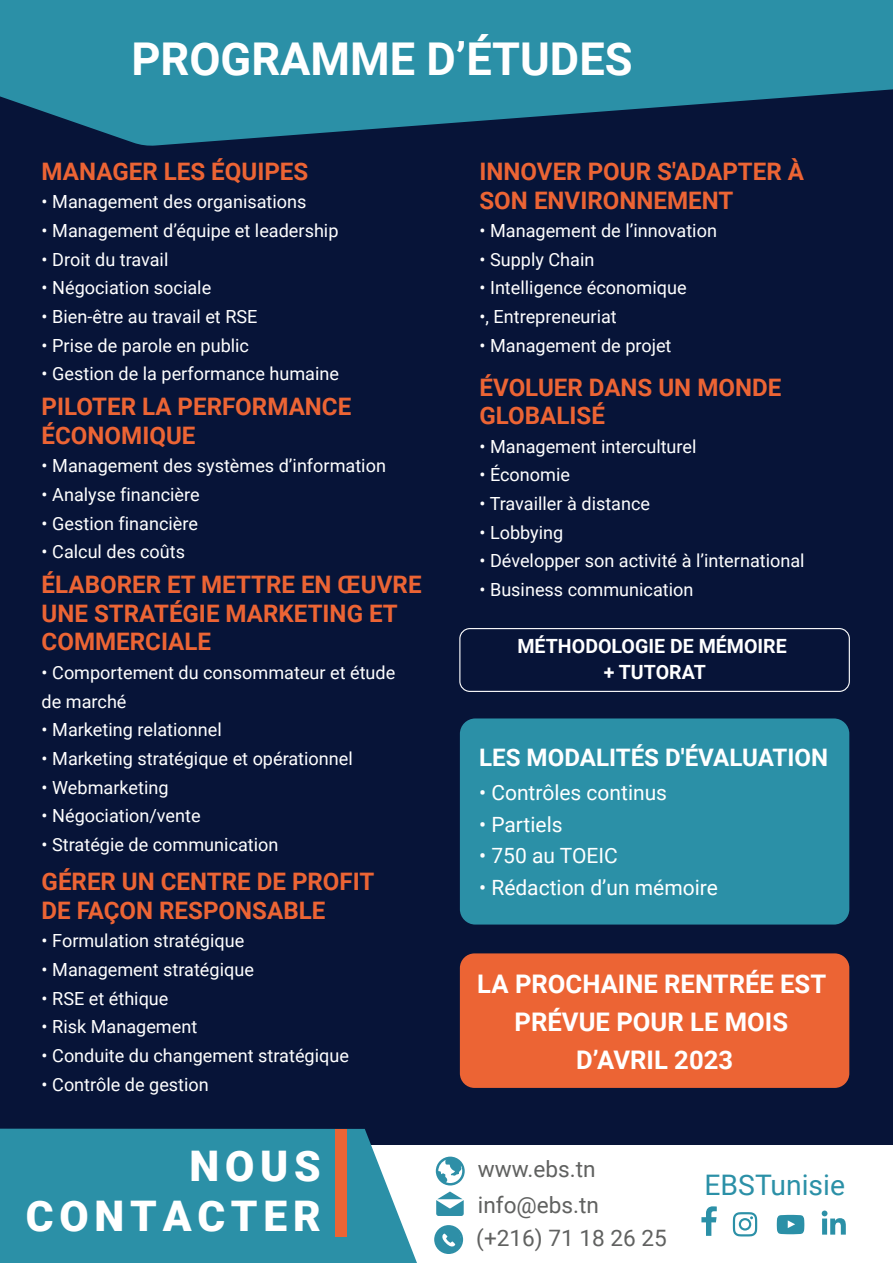
<style>
.page{position:relative;width:893px;height:1263px;background:#fff}
.page>*{position:absolute;margin:0;border:0;box-sizing:border-box;transform-origin:0 0}
.t1{font:700 45.15px "Roboto";color:#fff}
.t2{font:900 42.15px/49.8px "Roboto";letter-spacing:.135em;color:#fff;text-align:right}
.t3{font:28.35px "Roboto";color:#2b90a7}
.t4{font:700 25.65px/37.7px "Roboto";color:#fff;text-align:center}
.t5{font:700 24.15px/28.7px "Roboto";color:#ec6434}
.t6{font:700 24.15px "Roboto";color:#fff}
.t7{font:22.65px/36px "Roboto";color:#606160}
.t8{font:21px "Roboto";color:#fff}
.t9{font:700 19.65px/25.7px "Roboto";color:#fff;text-align:center}
.t10{font:18.15px/28.7px "Roboto";color:#fff}
</style>
<div class="page">
<div style="left:0;top:0;width:893px;height:1144px;background:#071438"></div>
<svg style="left:0;top:0;width:893px;height:146px;fill:#2b90a7"></svg>
<div style="left:460px;top:718px;width:389px;height:206px;background:#2b90a7;border-radius:15px"></div>
<div style="left:459px;top:628px;width:391px;height:64px;border:1px solid #fff;border-radius:10px"></div>
<div style="left:460px;top:953px;width:389px;height:135px;background:#ec6434;border-radius:15px"></div>
<svg style="left:0;top:1129px;width:422px;height:134px;background:#3794aa"></svg>
<div style="left:335px;top:1129px;width:11px;height:107px;background:#ec6434"></div>
<svg style="left:436px;top:1156px;width:29px;height:29px"></svg>
<svg style="left:436px;top:1191px;width:28px;height:25px"></svg>
<svg style="left:434px;top:1225px;width:29px;height:29px"></svg>
<svg style="left:733px;top:1212px;width:24px;height:24px"></svg>
<svg style="left:822px;top:1210px;width:24px;height:24px"></svg>
<svg style="left:777px;top:1215px;width:27px;height:19px"></svg>
<svg style="left:701px;top:1206px;width:16px;height:30px"></svg>
<h1 class="t1" style="left:131px;top:28px;width:503px">PROGRAMME D’ÉTUDES</h1>
<h3 class="t5" style="left:42px;top:156px;width:268px">MANAGER LES ÉQUIPES</h3>
<p class="t10" style="left:42px;top:187px;width:266px">• Management des organisations</p>
<p class="t10" style="left:42px;top:216px;width:298px">• Management d’équipe et leadership</p>
<p class="t10" style="left:42px;top:244px;width:128px">• Droit du travail</p>
<p class="t10" style="left:42px;top:273px;width:171px">• Négociation sociale</p>
<p class="t10" style="left:42px;top:302px;width:217px">• Bien-être au travail et RSE</p>
<p class="t10" style="left:42px;top:330px;width:209px">• Prise de parole en public</p>
<p class="t10" style="left:42px;top:359px;width:299px">• Gestion de la performance humaine</p>
<h3 class="t5" style="left:42px;top:391px;width:311px">PILOTER LA PERFORMANCE<br>ÉCONOMIQUE</h3>
<p class="t10" style="left:42px;top:451px;width:346px">• Management des systèmes d’information</p>
<p class="t10" style="left:42px;top:479px;width:160px">• Analyse financière</p>
<p class="t10" style="left:42px;top:508px;width:158px">• Gestion financière</p>
<p class="t10" style="left:42px;top:537px;width:145px">• Calcul des coûts</p>
<h3 class="t5" style="left:42px;top:569px;width:381px">ÉLABORER ET METTRE EN ŒUVRE<br>UNE STRATÉGIE MARKETING ET<br>COMMERCIALE</h3>
<p class="t10" style="left:42px;top:657px;width:355px">• Comportement du consommateur et étude de marché</p>
<p class="t10" style="left:42px;top:715px;width:182px">• Marketing relationnel</p>
<p class="t10" style="left:42px;top:743px;width:313px">• Marketing stratégique et opérationnel</p>
<p class="t10" style="left:42px;top:772px;width:128px">• Webmarketing</p>
<p class="t10" style="left:42px;top:801px;width:160px">• Négociation/vente</p>
<p class="t10" style="left:42px;top:829px;width:238px">• Stratégie de communication</p>
<h3 class="t5" style="left:42px;top:866px;width:334px">GÉRER UN CENTRE DE PROFIT<br>DE FAÇON RESPONSABLE</h3>
<p class="t10" style="left:42px;top:926px;width:204px">• Formulation stratégique</p>
<p class="t10" style="left:42px;top:954px;width:214px">• Management stratégique</p>
<p class="t10" style="left:42px;top:983px;width:128px">• RSE et éthique</p>
<p class="t10" style="left:42px;top:1012px;width:157px">• Risk Management</p>
<p class="t10" style="left:42px;top:1040px;width:309px">• Conduite du changement stratégique</p>
<p class="t10" style="left:42px;top:1069px;width:169px">• Contrôle de gestion</p>
<h3 class="t5" style="left:479px;top:156px;width:326px">INNOVER POUR S'ADAPTER À<br>SON ENVIRONNEMENT</h3>
<p class="t10" style="left:479px;top:216px;width:239px">• Management de l’innovation</p>
<p class="t10" style="left:479px;top:244px;width:116px">• Supply Chain</p>
<p class="t10" style="left:479px;top:273px;width:209px">• Intelligence économique</p>
<p class="t10" style="left:479px;top:302px;width:139px">•, Entrepreneuriat</p>
<p class="t10" style="left:479px;top:330px;width:194px">• Management de projet</p>
<h3 class="t5" style="left:479px;top:372px;width:303px">ÉVOLUER DANS UN MONDE<br>GLOBALISÉ</h3>
<p class="t10" style="left:479px;top:431px;width:219px">• Management interculturel</p>
<p class="t10" style="left:479px;top:460px;width:92px">• Économie</p>
<p class="t10" style="left:479px;top:489px;width:172px">• Travailler à distance</p>
<p class="t10" style="left:479px;top:517px;width:85px">• Lobbying</p>
<p class="t10" style="left:479px;top:546px;width:327px">• Développer son activité à l’international</p>
<p class="t10" style="left:479px;top:574px;width:215px">• Business communication</p>
<p class="t9" style="left:517px;top:633px;width:271px">MÉTHODOLOGIE DE MÉMOIRE + TUTORAT</p>
<h3 class="t6" style="left:479px;top:740px;width:351px">LES MODALITÉS D'ÉVALUATION</h3>
<p class="t8" style="left:479px;top:778px;width:190px">• Contrôles continus</p>
<p class="t8" style="left:479px;top:810px;width:85px">• Partiels</p>
<p class="t8" style="left:479px;top:841px;width:140px">• 750 au TOEIC</p>
<p class="t8" style="left:479px;top:873px;width:240px">• Rédaction d’un mémoire</p>
<h3 class="t4" style="left:477px;top:964px;width:350px">LA PROCHAINE RENTRÉE EST<br>PRÉVUE POUR LE MOIS<br>D’AVRIL 2023</h3>
<h2 class="t2" style="left:26px;top:1140px;width:296px">NOUS<br>CONTACTER</h2>
<p class="t7" style="left:478px;top:1150px;width:123px">www.ebs.tn info@ebs.tn</p>
<p class="t7" style="left:476px;top:1218px;width:192px">(+216) 71 18 26 25</p>
<h3 class="t3" style="left:704px;top:1165px;width:142px">EBSTunisie</h3>
</div>
